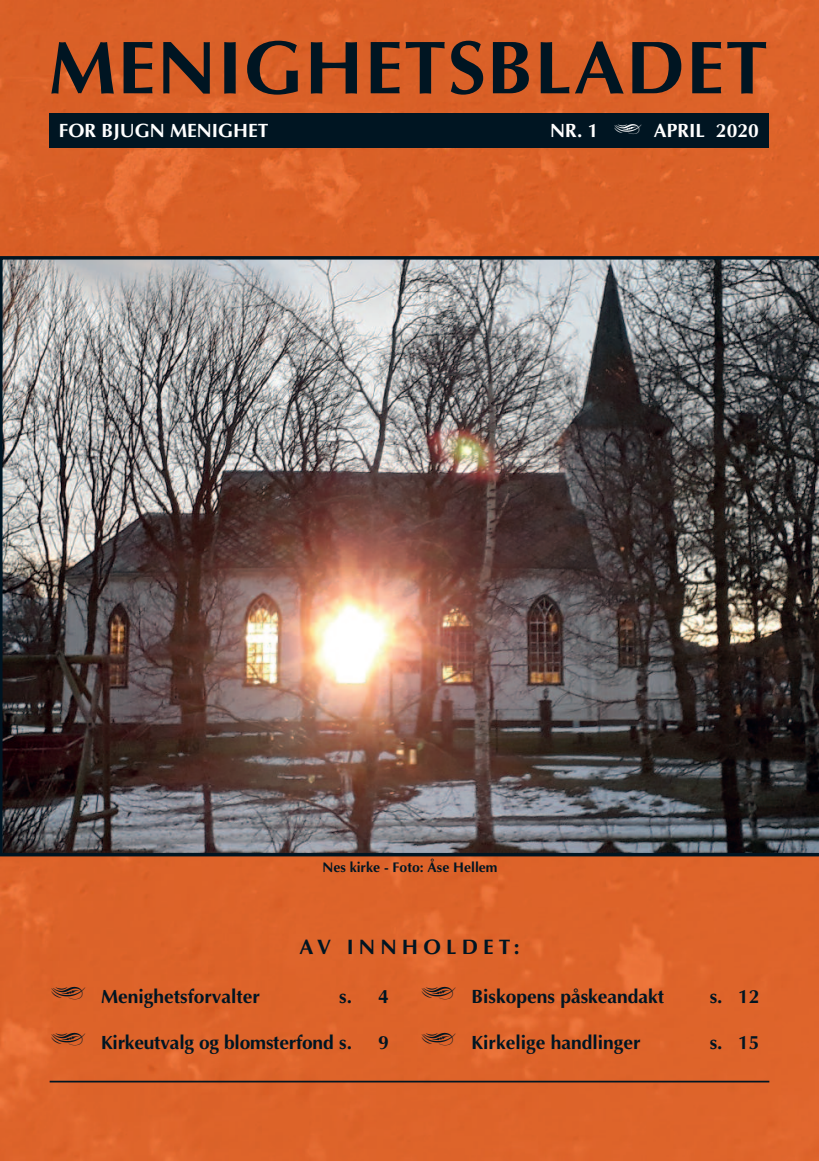
<style>
.page{position:relative;width:819px;height:1161px;background:#dd632a}
.page>*{position:absolute;margin:0;border:0;box-sizing:border-box;transform-origin:0 0}
.t1{font:700 75.25px "Optima";letter-spacing:.015em;color:#001522}
.t2{font:700 21px "Optima";letter-spacing:.245em;color:#001522}
.t3{font:700 19.25px "Optima";color:#001522}
.t4{font:700 19.25px "Optima";color:#fff}
.t5{font:700 14px "Optima";color:#001522}
</style>
<div class="page">
<hr style="left:50px;top:1081px;width:719px;height:1px;background:#001522">
<div style="left:50px;top:114px;width:719px;height:34px;background:#001522"></div>
<img style="left:0;top:256px;width:819px;height:600px">
<svg style="left:51px;top:987px;width:34px;height:12px"></svg>
<svg style="left:51px;top:1033px;width:34px;height:13px"></svg>
<svg style="left:422px;top:987px;width:33px;height:12px"></svg>
<svg style="left:422px;top:1033px;width:33px;height:13px"></svg>
<h1 class="t1" style="left:49px;top:23px;width:720px">MENIGHETSBLADET</h1>
<p class="t4" style="left:59px;top:119px;width:211px">FOR BJUGN MENIGHET</p>
<p class="t4" style="left:550px;top:119px;width:50px">NR. 1</p>
<p class="t4" style="left:654px;top:119px;width:106px">APRIL 2020</p>
<p class="t5" style="left:322px;top:859px;width:176px">Nes kirke - Foto: Åse Hellem</p>
<p class="t2" style="left:299px;top:934px;width:221px">AV INNHOLDET:</p>
<p class="t3" style="left:101px;top:985px;width:160px">Menighetsforvalter</p>
<p class="t3" style="left:339px;top:985px;width:51px">s. 4</p>
<p class="t3" style="left:101px;top:1031px;width:252px">Kirkeutvalg og blomsterfond s.</p>
<p class="t3" style="left:378px;top:1031px;width:12px">9</p>
<p class="t3" style="left:471px;top:985px;width:194px">Biskopens påskeandakt</p>
<p class="t3" style="left:709px;top:985px;width:51px">s. 12</p>
<p class="t3" style="left:471px;top:1031px;width:171px">Kirkelige handlinger</p>
<p class="t3" style="left:709px;top:1031px;width:51px">s. 15</p>
</div>
